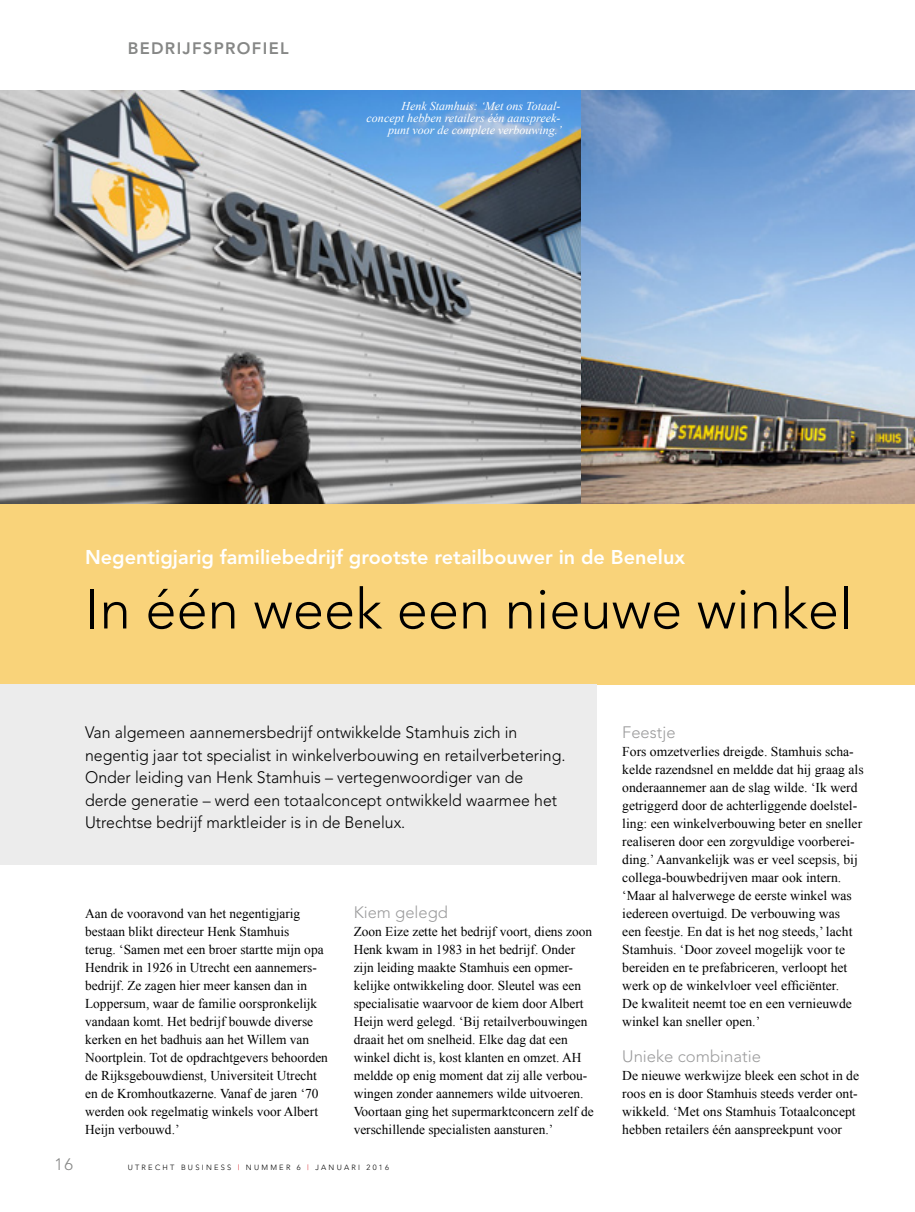
<style>
.page{position:relative;width:915px;height:1212px;background:#fff}
.page>*{position:absolute;margin:0;border:0;box-sizing:border-box;transform-origin:0 0}
.t1{font:300 55.95px "Avenir";color:#000}
.t2{font:800 19.8px "Avenir";color:#fff}
.t3{font:300 16.5px/22.5px "Avenir";color:#000;scale:.96 1}
.t4{font:300 16.5px "Avenir";color:#9c9c9d}
.t5{font:800 16.5px "Avenir";letter-spacing:.08em;color:#868786}
.t6{font:300 16.5px "Avenir";color:#868786}
.t7{font:13.5px/18px "Times New Roman";color:#000}
.t8{font:italic 12px/12px "Times New Roman";color:#fff;text-align:right}
.t9{font:300 7.5px "Avenir";letter-spacing:.3em;color:#000}
.s1{color:#d3050c}
</style>
<div class="page">
<img style="left:0;top:90px;width:581px;height:414px">
<img style="left:581px;top:90px;width:333px;height:414px">
<div style="left:0;top:504px;width:914px;height:180px;background:#f9d37a"></div>
<div style="left:0;top:684px;width:596px;height:180px;background:#ececec"></div>
<p class="t5" style="left:128px;top:39px;width:162px">BEDRIJFSPROFIEL</p>
<p class="t8" style="left:366px;top:100px;width:197px">Henk Stamhuis: ‘Met ons Totaal&shy;concept hebben retailers één aanspreek&shy;punt voor de complete verbouwing.’</p>
<h2 class="t2" style="left:85px;top:545px;width:601px">Negentigjarig familiebedrijf grootste retailbouwer in de Benelux</h2>
<h1 class="t1" style="left:85px;top:576px;width:768px">In één week een nieuwe winkel</h1>
<p class="t3" style="left:85px;top:721px;width:501px">Van algemeen aannemersbedrijf ontwikkelde Stamhuis zich in negentig jaar tot specialist in winkelverbouwing en retailverbetering.<br>Onder leiding van Henk Stamhuis – vertegenwoordiger van de derde generatie – werd een totaalconcept ontwikkeld waarmee het Utrechtse bedrijf marktleider is in de Benelux.</p>
<p class="t7" style="left:85px;top:904px;width:244px">Aan de vooravond van het negentigjarig bestaan blikt directeur Henk Stamhuis<br>terug. ‘Samen met een broer startte mijn opa Hendrik in 1926 in Utrecht een aannemers&shy;bedrijf. Ze zagen hier meer kansen dan in Loppersum, waar de familie oorspronkelijk vandaan komt. Het bedrijf bouwde diverse kerken en het badhuis aan het Willem van Noortplein. Tot de opdrachtgevers behoorden de Rijksgebouwdienst, Universiteit Utrecht en de Kromhoutkazerne. Vanaf de jaren ‘70 werden ook regelmatig winkels voor Albert Heijn verbouwd.’</p>
<p class="t4" style="left:353px;top:903px;width:96px">Kiem gelegd</p>
<p class="t7" style="left:353px;top:922px;width:241px">Zoon Eize zette het bedrijf voort, diens zoon Henk kwam in 1983 in het bedrijf. Onder zijn leiding maakte Stamhuis een opmer&shy;kelijke ontwikkeling door. Sleutel was een specialisatie waarvoor de kiem door Albert Heijn werd gelegd. ‘Bij retailverbouwingen draait het om snelheid. Elke dag dat een winkel dicht is, kost klanten en omzet. AH meldde op enig moment dat zij alle verbou&shy;wingen zonder aannemers wilde uitvoeren.<br>Voortaan ging het supermarktconcern zelf de verschillende specialisten aansturen.’</p>
<p class="t6" style="left:55px;top:1155px;width:20px">16</p>
<p class="t9" style="left:128px;top:1163px;width:263px">UTRECHT BUSINESS <span class="s1">|</span> NUMMER 6 <span class="s1">|</span> JANUARI 2016</p>
<p class="t4" style="left:622px;top:723px;width:55px">Feestje</p>
<p class="t7" style="left:622px;top:742px;width:243px">Fors omzetverlies dreigde. Stamhuis scha&shy;kelde razendsnel en meldde dat hij graag als onderaannemer aan de slag wilde. ‘Ik werd getriggerd door de achterliggende doelstel&shy;ling: een winkelverbouwing beter en sneller realiseren door een zorgvuldige voorberei&shy;ding.’ Aanvankelijk was er veel scepsis, bij collega-bouwbedrijven maar ook intern. ‘Maar al halverwege de eerste winkel was iedereen overtuigd. De verbouwing was<br>een feestje. En dat is het nog steeds,’ lacht Stamhuis. ‘Door zoveel mogelijk voor te bereiden en te prefabriceren, verloopt het werk op de winkelvloer veel efficiënter.<br>De kwaliteit neemt toe en een vernieuwde winkel kan sneller open.’</p>
<p class="t4" style="left:622px;top:1047px;width:140px">Unieke combinatie</p>
<p class="t7" style="left:622px;top:1066px;width:238px">De nieuwe werkwijze bleek een schot in de roos en is door Stamhuis steeds verder ont&shy;wikkeld. ‘Met ons Stamhuis Totaalconcept hebben retailers één aanspreekpunt voor</p>
</div>
